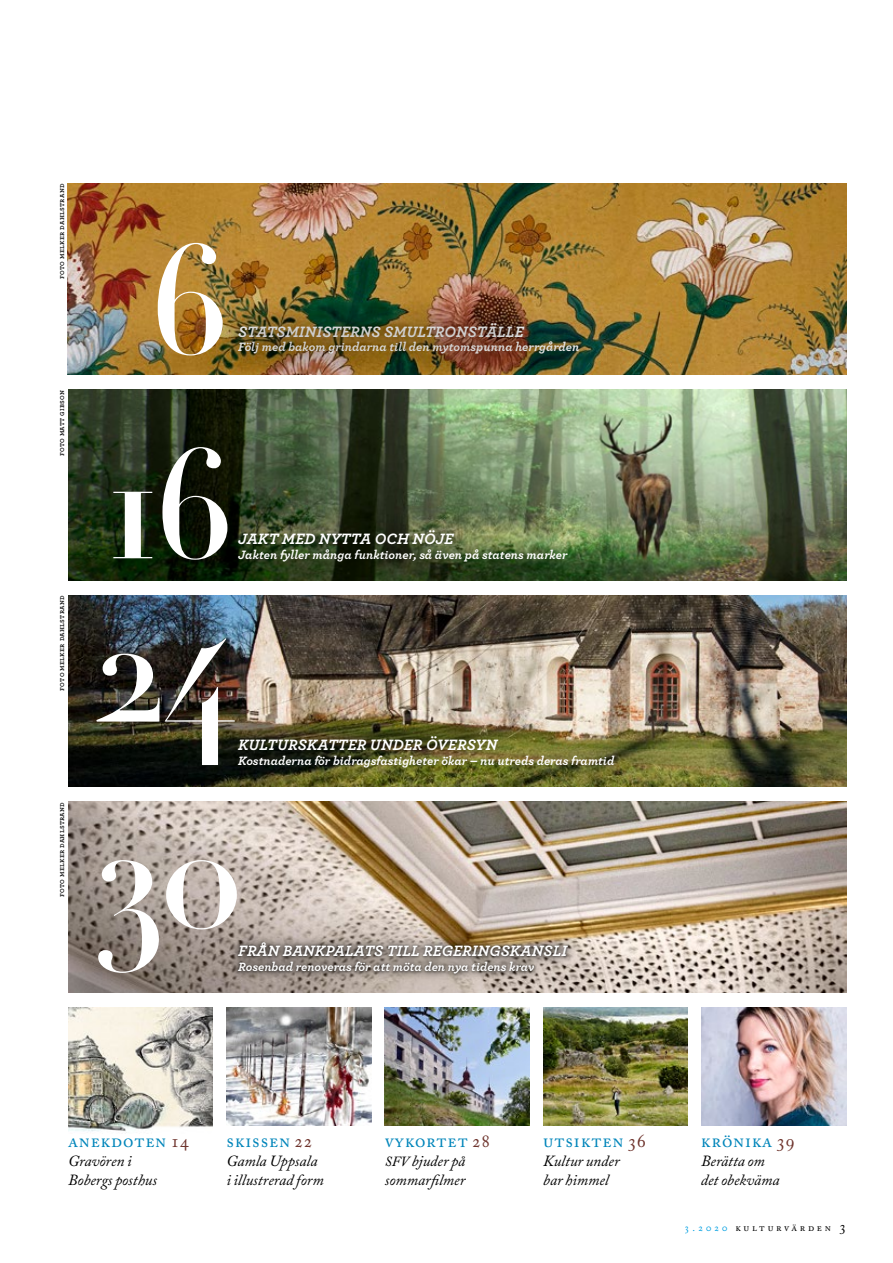
<style>
.page{position:relative;width:893px;height:1263px;background:#fff}
.page>*{position:absolute;margin:0;border:0;box-sizing:border-box;transform-origin:0 0}
.t1{font:156.15px "Didot HTF B42 Bold";color:#fff}
.t2{font:18.75px "Adobe Caslon Pro";letter-spacing:.04em;color:#0085ba}
.t3{font:italic 700 15.75px "Archer";letter-spacing:.01em;color:#fff}
.t4{font:italic 15.45px/19px "Adobe Caslon Pro";color:#000}
.t5{font:italic 700 12.75px "Archer";color:#fff}
.t6{font:10.5px "Adobe Caslon Pro";letter-spacing:.255em;color:#000}
.t7{font:600 7.5px "Archer";letter-spacing:.04em;color:#000}
.s1{color:#6f352e}
.s2{font-size:13.95px}
.s3{color:#009fe1}
.s4{font-size:14.25px}
</style>
<div class="page">
<img style="left:68px;top:1007px;width:145px;height:126px">
<img style="left:226px;top:1007px;width:145px;height:119px">
<img style="left:385px;top:1007px;width:144px;height:119px">
<img style="left:543px;top:1007px;width:145px;height:119px">
<img style="left:702px;top:1007px;width:144px;height:119px">
<img style="left:68px;top:183px;width:778px;height:192px">
<img style="left:68px;top:389px;width:778px;height:192px">
<img style="left:68px;top:802px;width:779px;height:191px">
<img style="left:68px;top:595px;width:778px;height:192px">
<div style="left:217px;top:715px;width:419px;height:74px;background:#000;opacity:.5"></div>
<div style="left:221px;top:512px;width:363px;height:67px;background:#000;opacity:.85"></div>
<div style="left:229px;top:933px;width:348px;height:50px;background:#000;opacity:.9"></div>
<div style="left:235px;top:940px;width:335px;height:36px;background:#000;opacity:.5"></div>
<div style="left:216px;top:302px;width:384px;height:74px;background:#000;opacity:.85"></div>
<p class="t7" style="left:56px;top:279px;width:97px;rotate:-90deg">foto melker dahlstrand</p>
<p class="t7" style="left:56px;top:456px;width:68px;rotate:-90deg">foto matt gibson</p>
<p class="t7" style="left:56px;top:690px;width:97px;rotate:-90deg">foto melker dahlstrand</p>
<p class="t7" style="left:56px;top:897px;width:97px;rotate:-90deg">foto melker dahlstrand</p>
<h1 class="t1" style="left:148px;top:200px;width:83px">6</h1>
<p class="t3" style="left:238px;top:319px;width:287px">STATSMINISTERNS SMULTRONSTÄLLE</p>
<p class="t5" style="left:238px;top:337px;width:343px">Följ med bakom grindarna till den mytomspunna herrgården</p>
<h1 class="t1" style="left:107px;top:405px;width:130px">16</h1>
<p class="t3" style="left:238px;top:526px;width:217px">JAKT MED NYTTA OCH NÖJE</p>
<p class="t5" style="left:238px;top:544px;width:331px">Jakten fyller många funktioner, så även på statens marker</p>
<h1 class="t1" style="left:94px;top:568px;width:141px">24</h1>
<p class="t3" style="left:238px;top:733px;width:261px">KULTURSKATTER UNDER ÖVERSYN</p>
<p class="t5" style="left:238px;top:751px;width:378px">Kostnaderna för bidragsfastigheter ökar – nu utreds deras framtid</p>
<h1 class="t1" style="left:96px;top:774px;width:149px">30</h1>
<p class="t3" style="left:238px;top:938px;width:330px">FRÅN BANKPALATS TILL REGERINGSKANSLI</p>
<p class="t5" style="left:238px;top:957px;width:298px">Rosenbad renoveras för att möta den nya tidens krav</p>
<h4 class="t2" style="left:68px;top:1129px;width:123px">anekdoten <span class="s1">14</span></h4>
<p class="t4" style="left:68px;top:1151px;width:90px">Gravören i<br>Bobergs posthus</p>
<h6 class="t2" style="left:226px;top:1129px;width:88px">skissen <span class="s1">22</span></h6>
<p class="t4" style="left:226px;top:1151px;width:99px">Gamla Uppsala i illustrerad form</p>
<h6 class="t2" style="left:385px;top:1129px;width:107px">vykortet <span class="s1">28</span></h6>
<p class="t4" style="left:385px;top:1151px;width:82px"><span class="s2">SFV</span> bjuder på sommarflmer</p>
<h6 class="t2" style="left:543px;top:1129px;width:104px">utsikten <span class="s1">36</span></h6>
<p class="t4" style="left:543px;top:1151px;width:78px">Kultur under bar himmel</p>
<h6 class="t2" style="left:701px;top:1129px;width:96px">krönika <span class="s1">39</span></h6>
<p class="t4" style="left:701px;top:1151px;width:80px">Berätta om det obekväma</p>
<p class="t6" style="left:685px;top:1221px;width:163px"><span class="s3">3.2020</span> kulturvärden <span class="s4">3</span></p>
</div>
